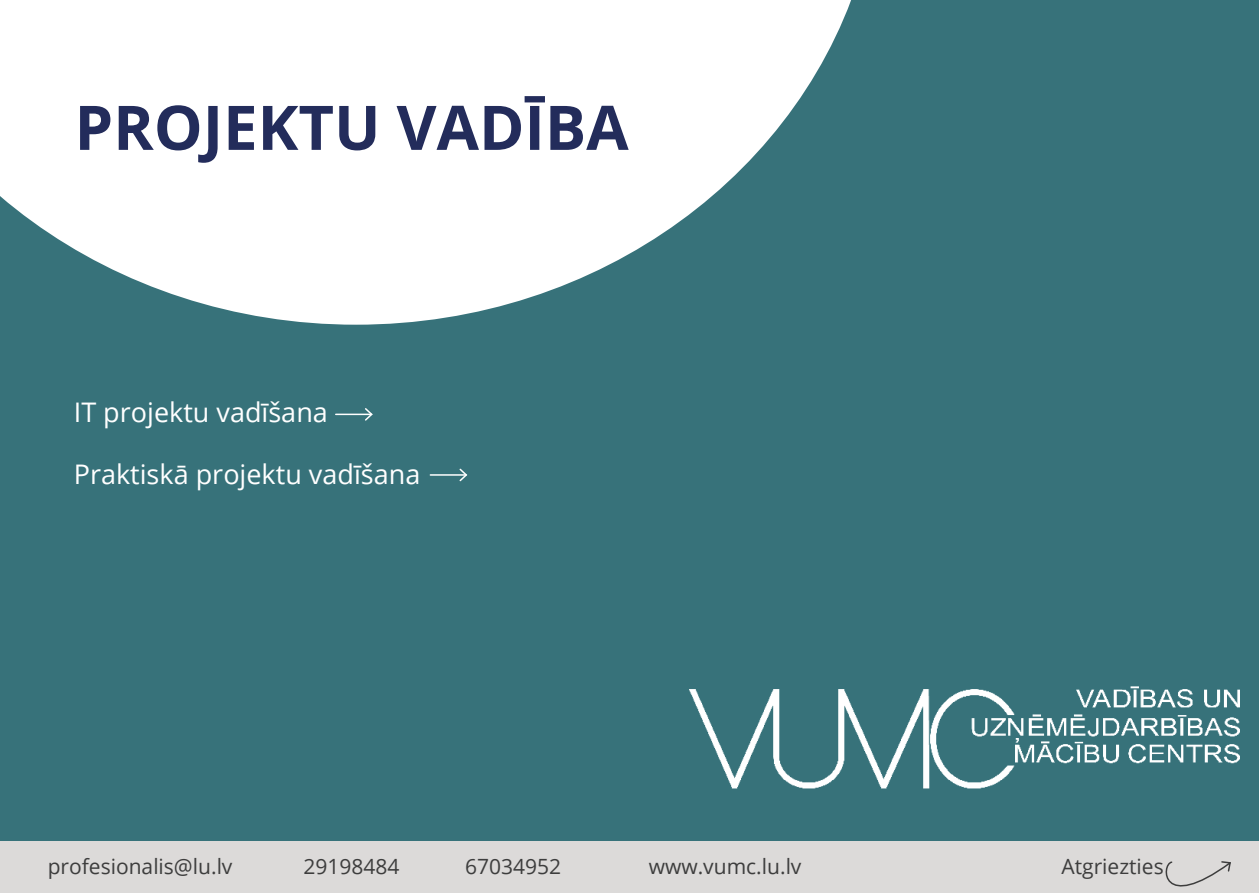
<style>
.page{position:relative;width:1259px;height:893px;background:#37727a}
.page>*{position:absolute;margin:0;border:0;box-sizing:border-box;transform-origin:0 0}
.t1{font:700 61.5px "Open Sans";color:#232c5b}
.t2{font:27px "Open Sans";color:#fff}
.t3{font:21px "Open Sans";color:#3d3d3d}
</style>
<div class="page">
<svg style="left:0;top:0;width:851px;height:325px;fill:#fff"></svg>
<div style="left:0;top:842px;width:1259px;height:51px;background:#dcdad9"></div>
<hr style="left:336px;top:414px;width:36px;height:1px;background:#fff">
<svg style="left:363px;top:408px;width:10px;height:13px"></svg>
<hr style="left:430px;top:474px;width:36px;height:2px;background:#fff">
<svg style="left:458px;top:468px;width:10px;height:14px"></svg>
<img style="left:689px;top:686px;width:551px;height:103px">
<svg style="left:1165px;top:861px;width:66px;height:26px"></svg>
<h1 class="t1" style="left:75px;top:84px;width:555px">PROJEKTU VADĪBA</h1>
<p class="t2" style="left:74px;top:394px;width:256px">IT projektu vadīšana</p>
<p class="t2" style="left:74px;top:455px;width:348px">Praktiskā projektu vadīšana</p>
<p class="t3" style="left:48px;top:852px;width:186px">profesionalis@lu.lv</p>
<p class="t3" style="left:303px;top:852px;width:98px">29198484</p>
<p class="t3" style="left:465px;top:852px;width:98px">67034952</p>
<p class="t3" style="left:648px;top:852px;width:154px">www.vumc.lu.lv</p>
<p class="t3" style="left:1061px;top:852px;width:104px">Atgriezties</p>
</div>
